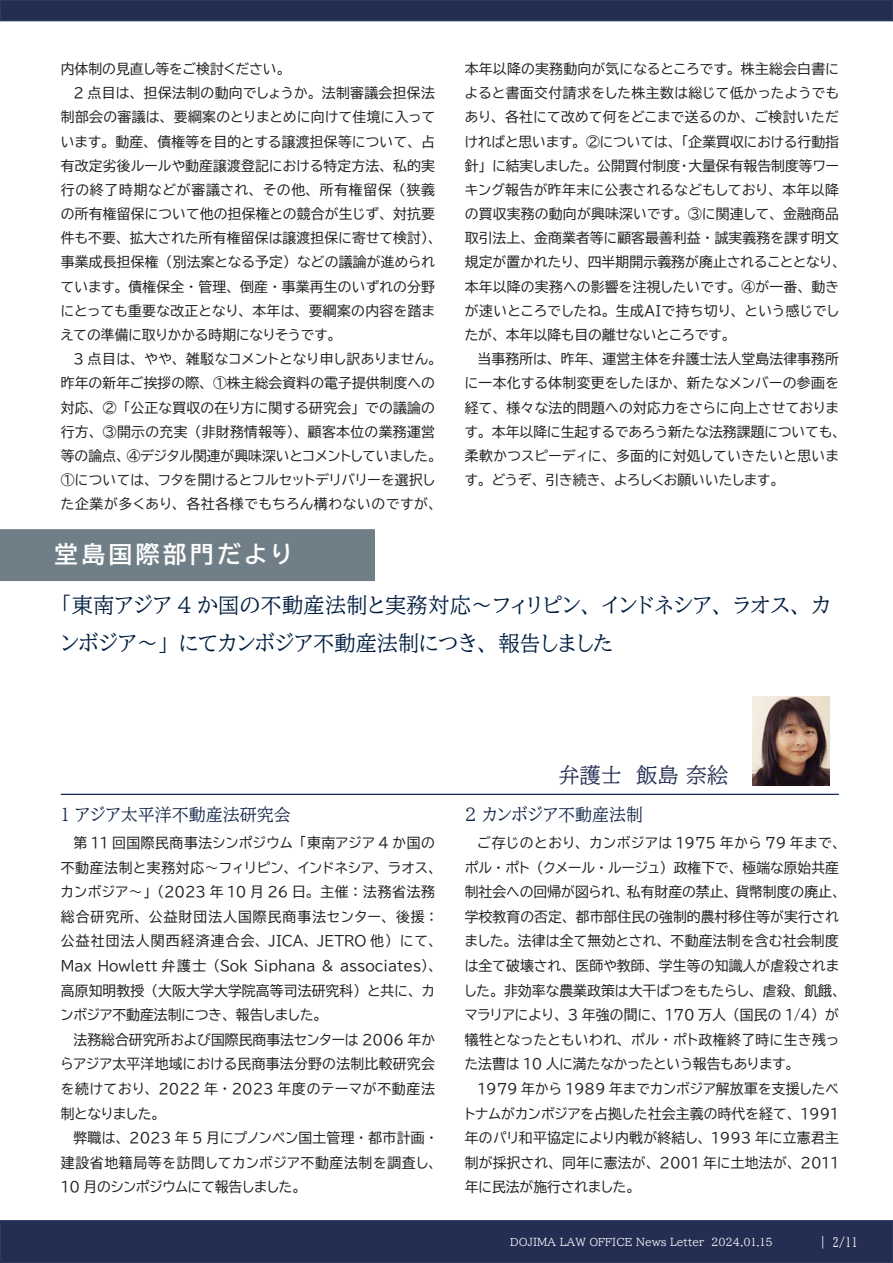
<style>
.page{position:relative;width:893px;height:1263px;background:#fff}
.page>*{position:absolute;margin:0;border:0;box-sizing:border-box;transform-origin:0 0}
.t1{font:23.4px "BIZ UDP Gothic Bold";letter-spacing:.16em;color:#fff}
.t2{font:21.3px/37.2px "BIZ UDP Mincho Medium";letter-spacing:.01em;color:#001e40}
.t3{font:21.3px "BIZ UDP Mincho Medium";color:#232e52}
.t4{font:17.25px "BIZ UDP Mincho Medium";color:#122647}
.t5{font:14.1px/24.6px "BIZ UDP Gothic";letter-spacing:.01em;color:#231f20;text-align:justify}
.t6{font:13.8px/24.2px "BIZ UDP Gothic";letter-spacing:.015em;color:#231f20;text-align:justify}
.t7{font:13.8px "BIZ UDP Gothic";letter-spacing:.04em;color:#231f20}
.t8{font:13.8px "BIZ UDP Gothic";letter-spacing:.05em;color:#231f20}
.t9{font:13.8px "BIZ UDP Gothic";letter-spacing:.055em;color:#231f20}
.t10{font:12.75px "BIZ UD Mincho Medium";color:#fff}
.t11{font:10.65px "BIZ UDP Mincho Medium";color:#fff}
</style>
<div class="page">
<div style="left:0;top:1220px;width:893px;height:43px;background:#232e52;border:1px solid #232e52"></div>
<div style="left:0;top:0;width:893px;height:21px;background:#232e52;border:1px solid #232e52"></div>
<hr style="left:61px;top:794px;width:778px;height:1px;background:#112b53">
<img style="left:753px;top:697px;width:76px;height:89px">
<div style="left:0;top:530px;width:374px;height:50px;background:#707f87"></div>
<div style="left:0;top:529px;width:374px;height:52px;border:1px solid #707e87"></div>
<p class="t6" style="left:61px;top:57px;width:226px">内体制の見直し等をご検討ください。</p>
<p class="t6" style="left:74px;top:81px;width:363px">2 点目は、担保法制の動向でしょうか。法制審議会担保法</p>
<p class="t6" style="left:61px;top:105px;width:376px">制部会の審議は、要綱案のとりまとめに向けて佳境に入って</p>
<p class="t6" style="left:61px;top:129px;width:376px">います。動産、債権等を目的とする譲渡担保等について、占</p>
<p class="t6" style="left:61px;top:153px;width:376px">有改定劣後ルールや動産譲渡登記における特定方法、私的実</p>
<p class="t9" style="left:61px;top:183px;width:376px">行の終了時期などが審議され、その他、所有権留保（狭義</p>
<p class="t6" style="left:61px;top:202px;width:376px">の所有権留保について他の担保権との競合が生じず、対抗要</p>
<p class="t6" style="left:61px;top:226px;width:377px">件も不要、拡大された所有権留保は譲渡担保に寄せて検討）、</p>
<p class="t6" style="left:61px;top:250px;width:376px">事業成長担保権（別法案となる予定）などの議論が進められ</p>
<p class="t6" style="left:61px;top:274px;width:376px">ています。債権保全・管理、倒産・事業再生のいずれの分野</p>
<p class="t6" style="left:61px;top:298px;width:376px">にとっても重要な改正となり、本年は、要綱案の内容を踏ま</p>
<p class="t6" style="left:61px;top:323px;width:276px">えての準備に取りかかる時期になりそうです。</p>
<p class="t7" style="left:74px;top:352px;width:364px">3 点目は、やや、雑駁なコメントとなり申し訳ありません。</p>
<p class="t6" style="left:61px;top:371px;width:376px">昨年の新年ご挨拶の際、 ①株主総会資料の電子提供制度への</p>
<p class="t6" style="left:61px;top:395px;width:376px">対応、 ② 「公正な買収の在り方に関する研究会」での議論の</p>
<p class="t6" style="left:61px;top:419px;width:376px">行方、 ③開示の充実（非財務情報等）、顧客本位の業務運営</p>
<p class="t6" style="left:61px;top:444px;width:377px">等の論点、 ④デジタル関連が興味深いとコメントしていました。</p>
<p class="t6" style="left:61px;top:468px;width:376px">①については、フタを開けるとフルセットデリバリーを選択し</p>
<p class="t8" style="left:61px;top:497px;width:377px">た企業が多くあり、各社各様でもちろん構わないのですが、</p>
<h1 class="t1" style="left:55px;top:542px;width:239px">堂島国際部門だより</h1>
<p class="t6" style="left:465px;top:57px;width:377px">本年以降の実務動向が気になるところです。株主総会白書によると書面交付請求をした株主数は総じて低かったようでもあり、各社にて改めて何をどこまで送るのか、ご検討いただければと思います。 ②については、「企業買収における行動指針」に結実しました。公開買付制度・大量保有報告制度等ワーキング報告が昨年末に公表されるなどもしており、本年以降の買収実務の動向が興味深いです。 ③に関連して、金融商品取引法上、金商業者等に顧客最善利益・誠実義務を課す明文規定が置かれたり、四半期開示義務が廃止されることとなり、本年以降の実務への影響を注視したいです。 ④が一番、動きが速いところでしたね。生成ＡＩで持ち切り、という感じでしたが、本年以降も目の離せないところです。</p>
<p class="t6" style="left:465px;top:347px;width:377px;text-indent:13px">当事務所は、昨年、運営主体を弁護士法人堂島法律事務所に一本化する体制変更をしたほか、新たなメンバーの参画を経て、様々な法的問題への対応力をさらに向上させております。本年以降に生起するであろう新たな法務課題についても、柔軟かつスピーディに、多面的に対処していきたいと思います。どうぞ、引き続き、よろしくお願いいたします。</p>
<h2 class="t2" style="left:61px;top:587px;width:771px">「東南アジア 4 か国の不動産法制と実務対応〜フィリピン、インドネシア、ラオス、カンボジア〜」にてカンボジア不動産法制につき、報告しました</h2>
<p class="t4" style="left:61px;top:805px;width:231px">１ アジア太平洋不動産法研究会</p>
<p class="t5" style="left:61px;top:830px;width:377px;text-indent:13px">第 11 回国際民商事法シンポジウム「東南アジア 4 か国の不動産法制と実務対応〜フィリピン、インドネシア、ラオス、カンボジア〜」（2023 年 10 月 26 日。主催：法務省法務総合研究所、公益財団法人国際民商事法センター、後援：公益社団法人関西経済連合会、 JICA、 JETRO 他）にて、Max Howlett 弁護士（Sok Siphana &amp; associates）、高原知明教授（大阪大学大学院高等司法研究科）と共に、カンボジア不動産法制につき、報告しました。</p>
<p class="t5" style="left:61px;top:1027px;width:376px;text-indent:13px">法務総合研究所および国際民商事法センターは 2006 年からアジア太平洋地域における民商事法分野の法制比較研究会を続けており、 2022 年・ 2023 年度のテーマが不動産法制となりました。</p>
<p class="t5" style="left:61px;top:1125px;width:377px;text-indent:13px">弊職は、 2023 年 5 月にプノンペン国土管理・都市計画・建設省地籍局等を訪問してカンボジア不動産法制を調査し、10 月のシンポジウムにて報告しました。</p>
<h2 class="t3" style="left:558px;top:765px;width:172px">弁護士　飯島 奈絵</h2>
<p class="t4" style="left:465px;top:805px;width:180px">２ カンボジア不動産法制</p>
<p class="t5" style="left:465px;top:830px;width:377px;text-indent:13px">ご存じのとおり、カンボジアは 1975 年から 79 年まで、ポル・ポト（クメール・ルージュ）政権下で、極端な原始共産制社会への回帰が図られ、私有財産の禁止、貨幣制度の廃止、学校教育の否定、都市部住民の強制的農村移住等が実行されました。法律は全て無効とされ、不動産法制を含む社会制度は全て破壊され、医師や教師、学生等の知識人が虐殺されました。非効率な農業政策は大干ばつをもたらし、虐殺、飢餓、マラリアにより、 3 年強の間に、 170 万人（国民の 1/4）が犠牲となったともいわれ、ポル・ポト政権終了時に生き残った法曹は 10 人に満たなかったという報告もあります。</p>
<p class="t5" style="left:465px;top:1076px;width:376px;text-indent:13px">1979 年から 1989 年までカンボジア解放軍を支援したベトナムがカンボジアを占拠した社会主義の時代を経て、 1991年のパリ和平協定により内戦が終結し、 1993 年に立憲君主制が採択され、同年に憲法が、 2001 年に土地法が、 2011年に民法が施行されました。</p>
<p class="t11" style="left:510px;top:1236px;width:264px">DOJIMA LAW OFFICE News Letter 2024.01.15</p>
<p class="t10" style="left:816px;top:1235px;width:43px">｜ 2/11</p>
</div>
